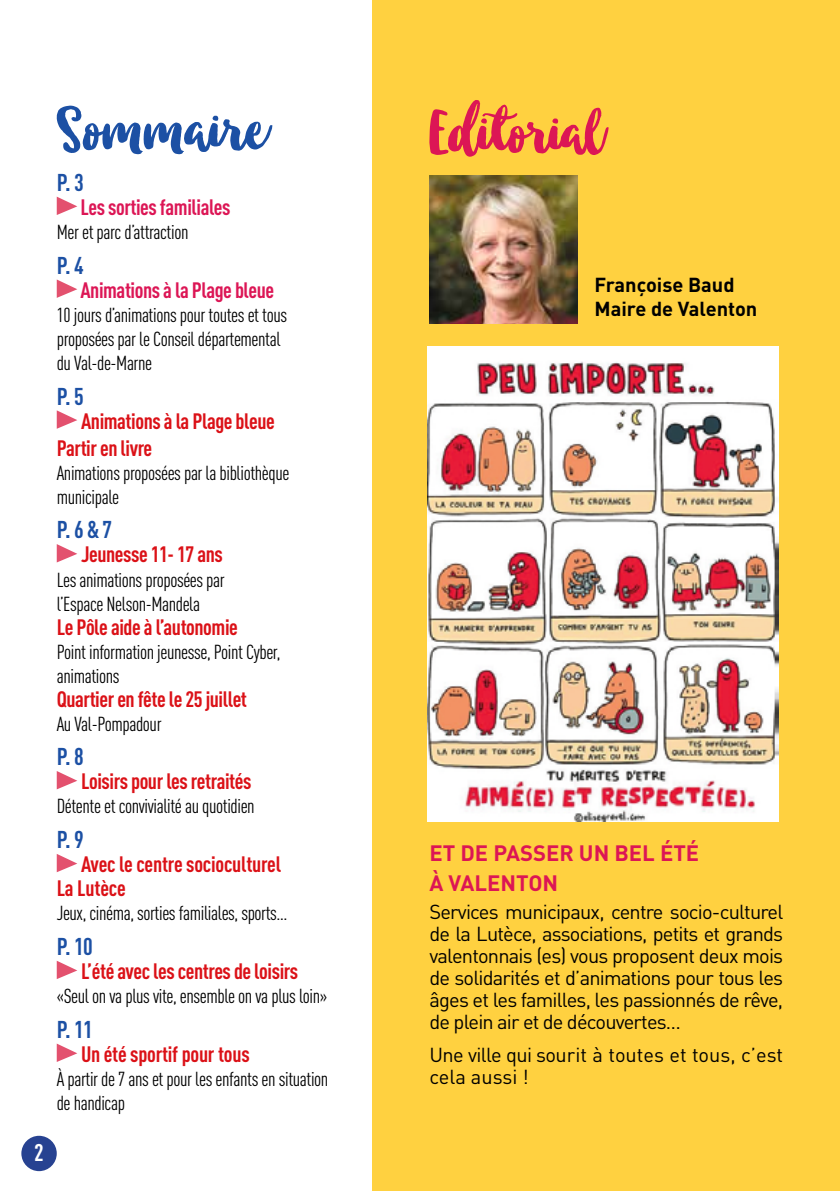
<style>
.page{position:relative;width:840px;height:1191px;background:#fff}
.page>*{position:absolute;margin:0;border:0;box-sizing:border-box;transform-origin:0 0}
.t1{font:72px "Ink Bandits Script";letter-spacing:-.01em;color:#dc1655}
.t2{font:72px "Ink Bandits Script";letter-spacing:.01em;color:#1c50a4}
.t3{font:700 condensed 24px "DIN Pro";color:#1c50a4}
.t4{font:700 condensed 23.8px "DIN Pro";color:#fff}
.t5{font:700 condensed 22px/26.8px "DIN Pro";letter-spacing:-.02em;color:#db1117}
.t6{font:700 condensed 22px "DIN Pro";letter-spacing:-.02em;color:#dc1655}
.t7{font:700 22px/30px "DIN Pro";color:#dc1655}
.t8{font:condensed 20px/24px "DIN Pro";letter-spacing:-.02em;color:#000}
.t9{font:20px/22px "DIN Pro";letter-spacing:-.04em;color:#000;text-align:justify}
.t10{font:20px/22px "DIN Pro";letter-spacing:-.005em;color:#000}
.t11{font:700 20px/24px "DIN Pro";color:#000}
</style>
<div class="page">
<div style="left:372px;top:0;width:467px;height:1191px;background:#ffd140"></div>
<div style="left:21px;top:1135px;width:36px;height:36px;background:#274291;border-radius:50%"></div>
<svg style="left:57px;top:197px;width:20px;height:18px"></svg>
<svg style="left:57px;top:279px;width:20px;height:19px"></svg>
<svg style="left:57px;top:410px;width:20px;height:19px"></svg>
<svg style="left:57px;top:544px;width:20px;height:18px"></svg>
<svg style="left:57px;top:771px;width:20px;height:18px"></svg>
<svg style="left:57px;top:854px;width:20px;height:18px"></svg>
<svg style="left:57px;top:961px;width:20px;height:18px"></svg>
<svg style="left:57px;top:1043px;width:20px;height:19px"></svg>
<img style="left:429px;top:176px;width:148px;height:147px">
<img style="left:427px;top:347px;width:351px;height:475px">
<p class="t4" style="left:34px;top:1134px;width:11px">2</p>
<h1 class="t2" style="left:57px;top:100px;width:208px">Sommaire</h1>
<p class="t3" style="left:57px;top:164px;width:28px">P. 3</p>
<p class="t6" style="left:80px;top:191px;width:151px">Les sorties familiales</p>
<p class="t8" style="left:57px;top:218px;width:133px">Mer et parc d’attraction</p>
<p class="t3" style="left:57px;top:247px;width:28px">P. 4</p>
<p class="t6" style="left:80px;top:273px;width:195px">Animations à la Plage bleue</p>
<p class="t8" style="left:57px;top:301px;width:232px">10 jours d’animations pour toutes et tous proposées par le Conseil départemental du Val-de-Marne</p>
<p class="t3" style="left:57px;top:378px;width:28px">P. 5</p>
<p class="t5" style="left:57px;top:405px;width:219px;text-indent:24px">Animations à la Plage bleue<br>Partir en livre</p>
<p class="t8" style="left:57px;top:459px;width:234px">Animations proposées par la bibliothèque municipale</p>
<p class="t3" style="left:57px;top:512px;width:57px">P. 6 &amp; 7</p>
<p class="t5" style="left:81px;top:539px;width:143px">Jeunesse 11- 17 ans</p>
<p class="t8" style="left:57px;top:566px;width:169px">Les animations proposées par l’Espace Nelson-Mandela</p>
<p class="t5" style="left:57px;top:611px;width:182px">Le Pôle aide à l’autonomie</p>
<p class="t8" style="left:57px;top:638px;width:225px">Point information jeunesse, Point Cyber, animations</p>
<p class="t5" style="left:57px;top:683px;width:191px">Quartier en fête le 25 juillet</p>
<p class="t8" style="left:57px;top:710px;width:106px">Au Val-Pompadour</p>
<p class="t3" style="left:57px;top:738px;width:28px">P. 8</p>
<p class="t5" style="left:81px;top:766px;width:172px">Loisirs pour les retraités</p>
<p class="t8" style="left:57px;top:793px;width:199px">Détente et convivialité au quotidien</p>
<p class="t3" style="left:57px;top:821px;width:28px">P. 9</p>
<p class="t5" style="left:57px;top:850px;width:226px;line-height:24px;text-indent:24px">Avec le centre socioculturel<br>La Lutèce</p>
<p class="t8" style="left:57px;top:899px;width:232px">Jeux, cinéma, sorties familiales, sports…</p>
<p class="t3" style="left:57px;top:928px;width:38px">P. 10</p>
<p class="t5" style="left:81px;top:956px;width:218px">L’été avec les centres de loisirs</p>
<p class="t8" style="left:57px;top:982px;width:272px">«Seul on va plus vite, ensemble on va plus loin»</p>
<p class="t3" style="left:57px;top:1011px;width:38px">P. 11</p>
<p class="t5" style="left:81px;top:1038px;width:170px">Un été sportif pour tous</p>
<p class="t8" style="left:57px;top:1065px;width:273px">À partir de 7 ans et pour les enfants en situation de handicap</p>
<h1 class="t1" style="left:429px;top:103px;width:175px">Editorial</h1>
<p class="t11" style="left:594px;top:270px;width:164px">Françoise Baud<br>Maire de Valenton</p>
<p class="t7" style="left:429px;top:836px;width:271px">ET DE PASSER UN BEL ÉTÉ<br>À VALENTON</p>
<p class="t9" style="left:429px;top:899px;width:355px">Services municipaux, centre socio-culturel de la Lutèce, associations, petits et grands valentonnais (es) vous proposent deux mois de solidarités et d’animations pour tous les âges et les familles, les passionnés de rêve, de plein air et de découvertes…</p>
<p class="t10" style="left:429px;top:1042px;width:355px">Une ville qui sourit à toutes et tous, c’est cela aussi !</p>
</div>
